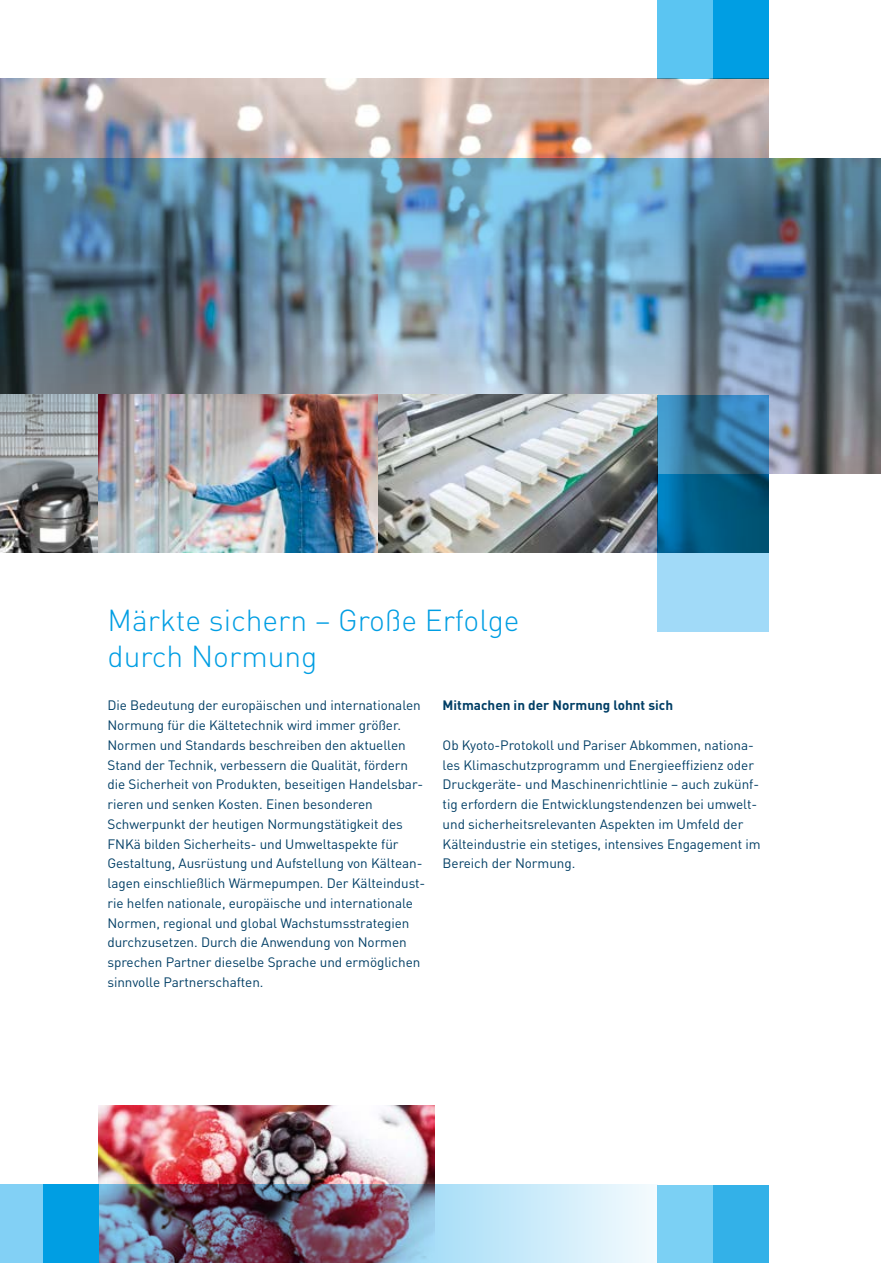
<style>
.page{position:relative;width:881px;height:1263px;background:#fff}
.page>*{position:absolute;margin:0;border:0;box-sizing:border-box;transform-origin:0 0}
.t1{font:300 30px/36px "DINOT";color:#009ee3}
.t2{font:13.5px/19.8px "DINOT";letter-spacing:-.005em;color:#003e65}
.t3{font:700 13.5px "DINOT";color:#003e65}
</style>
<div class="page">
<img style="left:0;top:79px;width:769px;height:79px">
<img style="left:99px;top:1105px;width:335px;height:79px">
<img style="left:0;top:158px;width:880px;height:394px">
<img style="left:0;top:1184px;width:656px;height:79px">
<hr style="left:880px;top:158px;width:1px;height:316px;background:#82d0f5">
<div style="left:769px;top:474px;width:111px;height:157px;background:#fff"></div>
<div style="left:713px;top:1185px;width:56px;height:78px;background:#33b1e8"></div>
<div style="left:657px;top:1185px;width:56px;height:78px;background:#7bd0f4"></div>
<div style="left:43px;top:1184px;width:56px;height:79px;background:#009ee3"></div>
<svg style="left:657px;top:474px;width:112px;height:78px;background:#005c86"></svg>
<svg style="left:657px;top:395px;width:112px;height:79px;background:#3679a2"></svg>
<div style="left:713px;top:0;width:56px;height:79px;background:#009ee3"></div>
<div style="left:657px;top:0;width:56px;height:79px;background:#5bc5f2"></div>
<div style="left:657px;top:552px;width:112px;height:79px;background:#a1daf8"></div>
<h1 class="t1" style="left:107px;top:602px;width:413px">Märkte sichern – Große Erfolge durch Normung</h1>
<p class="t3" style="left:442px;top:697px;width:232px">Mitmachen in der Normung lohnt sich</p>
<p class="t2" style="left:442px;top:735px;width:319px">Ob Kyoto-Protokoll und Pariser Abkommen, nationa&shy;les Klimaschutzprogramm und Energieeffizienz oder Druckgeräte- und Maschinenrichtlinie – auch zukünf&shy;tig erfordern die Entwicklungstendenzen bei umwelt&shy;und sicherheitsrelevanten Aspekten im Umfeld der Kälteindustrie ein stetiges, intensives Engagement im Bereich der Normung.</p>
<p class="t2" style="left:107px;top:695px;width:319px">Die Bedeutung der europäischen und internationalen Normung für die Kältetechnik wird immer größer.<br>Normen und Standards beschreiben den aktuellen Stand der Technik, verbessern die Qualität, fördern die Sicherheit von Produkten, beseitigen Handelsbar&shy;rieren und senken Kosten. Einen besonderen Schwerpunkt der heutigen Normungstätigkeit des FNKä bilden Sicherheits- und Umweltaspekte für Gestaltung, Ausrüstung und Aufstellung von Kältean&shy;lagen einschließlich Wärmepumpen. Der Kälteindust&shy;rie helfen nationale, europäische und internationale Normen, regional und global Wachstumsstrategien durchzusetzen. Durch die Anwendung von Normen sprechen Partner dieselbe Sprache und ermöglichen sinnvolle Partnerschaften.</p>
</div>
